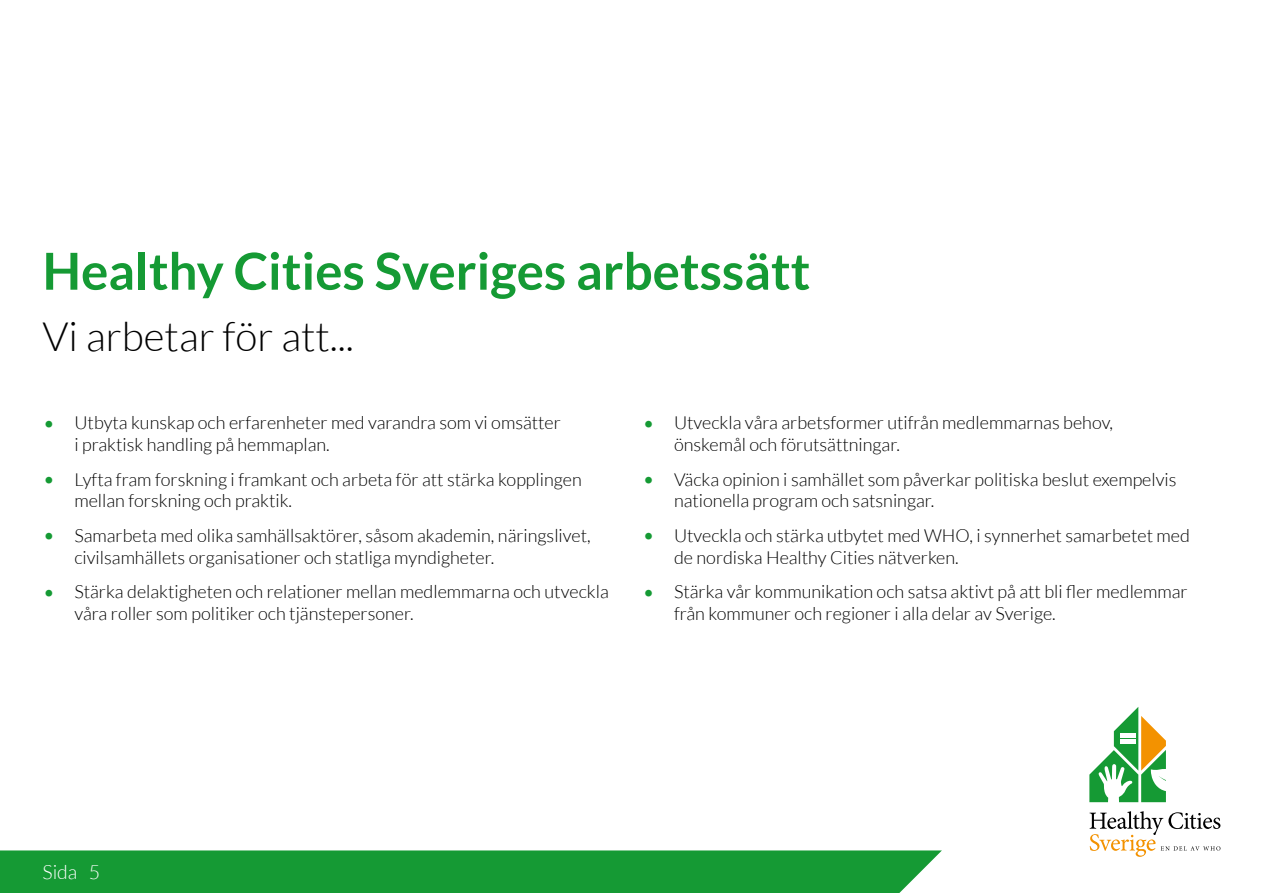
<style>
.page{position:relative;width:1263px;height:893px;background:#fff}
.page>*{position:absolute;margin:0;border:0;box-sizing:border-box;transform-origin:0 0}
.Rubrik{font:700 51px "Lato";color:#159a34}
.Mindre_Rubrik{font:300 40.5px "Lato";color:#000}
.t1{font:300 19.5px "Lato";color:#fff}
.t2{font:300 18px/21.8px "Lato";color:#000}
.s1{font-size:22.5px;color:#159a34}
</style>
<div class="page">
<div style="left:0;top:850px;width:942px;height:43px;background:#159a34"></div>
<svg style="left:1090px;top:811px;width:130px;height:46px"></svg>
<svg style="left:1089px;top:707px;width:77px;height:95px"></svg>
<p class="Rubrik" style="left:43px;top:242px;width:769px">Healthy Cities Sveriges arbetssätt</p>
<p class="Mindre_Rubrik" style="left:43px;top:315px;width:313px">Vi arbetar för att...</p>
<p class="t2" style="left:74px;top:412px;width:488px;text-indent:-32px"><span class="s1">•</span> Utbyta kunskap och erfarenheter med varandra som vi omsätter i praktisk handling på hemmaplan.</p>
<p class="t2" style="left:74px;top:468px;width:509px;text-indent:-32px"><span class="s1">•</span> Lyfta fram forskning i framkant och arbeta för att stärka kopplingen mellan forskning och praktik.</p>
<p class="t2" style="left:74px;top:525px;width:518px;text-indent:-32px"><span class="s1">•</span> Samarbeta med olika samhällsaktörer, såsom akademin, näringslivet, civilsamhällets organisationer och statliga myndigheter.</p>
<p class="t2" style="left:74px;top:581px;width:536px;text-indent:-32px"><span class="s1">•</span> Stärka delaktigheten och relationer mellan medlemmarna och utveckla våra roller som politiker och tjänstepersoner.</p>
<p class="t2" style="left:674px;top:412px;width:440px;text-indent:-32px"><span class="s1">•</span> Utveckla våra arbetsformer utifrån medlemmarnas behov, önskemål och förutsättningar.</p>
<p class="t2" style="left:674px;top:468px;width:504px;text-indent:-32px"><span class="s1">•</span> Väcka opinion i samhället som påverkar politiska beslut exempelvis nationella program och satsningar.</p>
<p class="t2" style="left:674px;top:525px;width:517px;text-indent:-32px"><span class="s1">•</span> Utveckla och stärka utbytet med WHO, i synnerhet samarbetet med de nordiska Healthy Cities nätverken.</p>
<p class="t2" style="left:674px;top:581px;width:515px;text-indent:-32px"><span class="s1">•</span> Stärka vår kommunikation och satsa aktivt på att bli fler medlemmar från kommuner och regioner i alla delar av Sverige.</p>
<p class="t1" style="left:43px;top:861px;width:59px">Sida 5</p>
</div>
